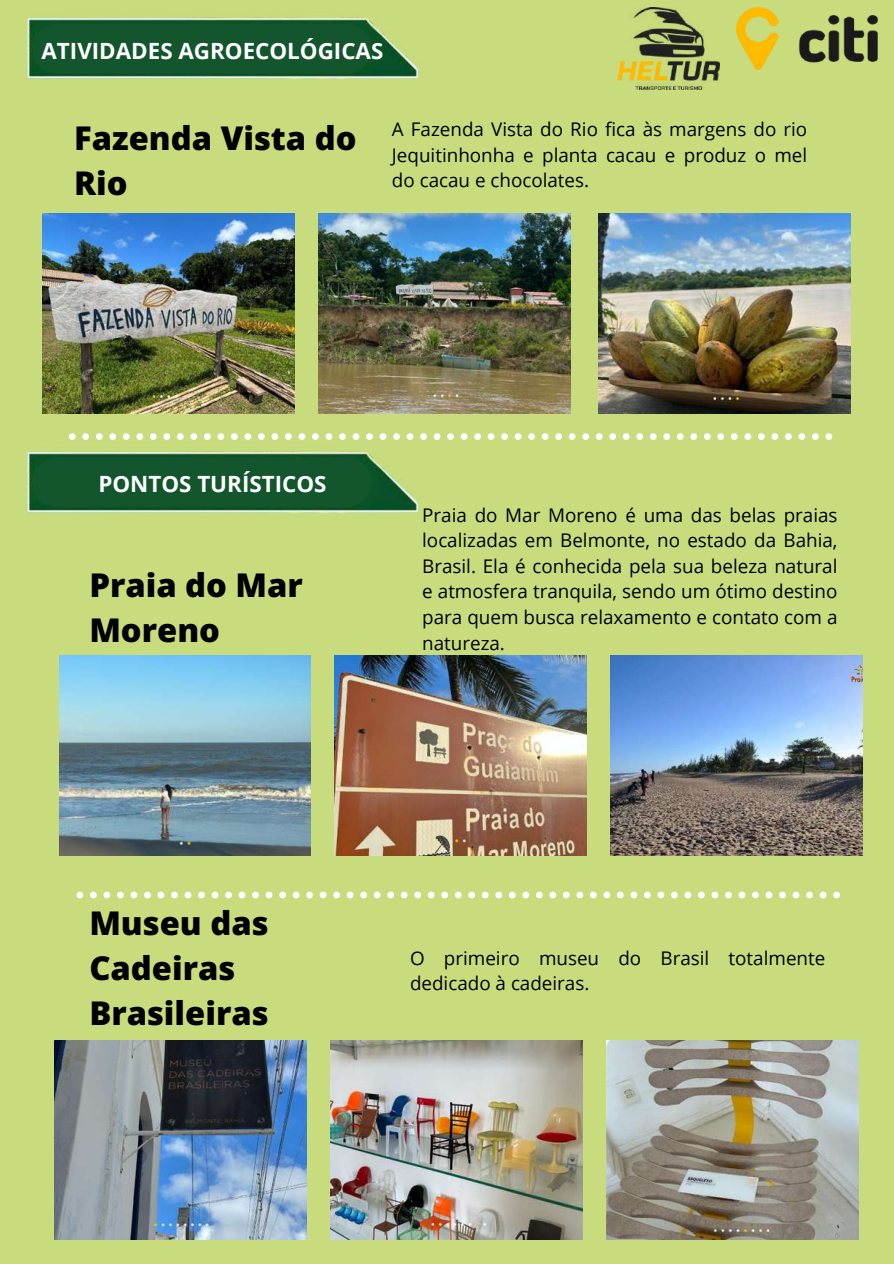
<style>
.page{position:relative;width:894px;height:1264px;background:#fff}
.page>*{position:absolute;margin:0;border:0;box-sizing:border-box;transform-origin:0 0}
.t1{font:800 32.7px/45px "Open Sans";color:#000}
.t2{font:700 22.35px "Open Sans";color:#fff}
.t3{font:18.75px/25.7px "Open Sans";color:#000;text-align:justify}
</style>
<div class="page">
<div style="left:0;top:0;width:893px;height:1263px;background:#c8dc7e"></div>
<img style="left:27px;top:17px;width:392px;height:62px">
<div style="left:33px;top:24px;width:338px;height:50px;background:#13562e"></div>
<svg style="left:447px;top:433px;width:385px;height:7px"></svg>
<img style="left:319px;top:214px;width:251px;height:199px">
<img style="left:598px;top:214px;width:252px;height:199px">
<img style="left:43px;top:214px;width:251px;height:199px">
<img style="left:736px;top:8px;width:141px;height:62px">
<img style="left:617px;top:8px;width:101px;height:82px">
<img style="left:27px;top:433px;width:414px;height:80px">
<div style="left:33px;top:457px;width:338px;height:50px;background:#13562e"></div>
<img style="left:335px;top:655px;width:251px;height:200px">
<img style="left:610px;top:655px;width:252px;height:200px">
<img style="left:59px;top:655px;width:252px;height:200px">
<svg style="left:76px;top:891px;width:763px;height:7px"></svg>
<img style="left:330px;top:1040px;width:252px;height:199px">
<img style="left:606px;top:1040px;width:252px;height:199px">
<img style="left:55px;top:1040px;width:251px;height:199px">
<p class="t2" style="left:42px;top:35px;width:343px">ATIVIDADES AGROECOLÓGICAS</p>
<h1 class="t1" style="left:74px;top:114px;width:284px">Fazenda Vista do<br>Rio</h1>
<p class="t3" style="left:392px;top:116px;width:416px">A Fazenda Vista do Rio fica às margens do rio Jequitinhonha e planta cacau e produz o mel do cacau e chocolates.</p>
<p class="t2" style="left:98px;top:468px;width:229px">PONTOS TURÍSTICOS</p>
<h1 class="t1" style="left:89px;top:562px;width:215px">Praia do Mar<br>Moreno</h1>
<p class="t3" style="left:422px;top:501px;width:416px">Praia do Mar Moreno é uma das belas praias localizadas em Belmonte, no estado da Bahia, Brasil. Ela é conhecida pela sua beleza natural e atmosfera tranquila, sendo um ótimo destino para quem busca relaxamento e contato com a natureza.</p>
<h1 class="t1" style="left:89px;top:899px;width:181px">Museu das<br>Cadeiras<br>Brasileiras</h1>
<p class="t3" style="left:410px;top:944px;width:416px">O primeiro museu do Brasil totalmente dedicado à cadeiras.</p>
</div>
